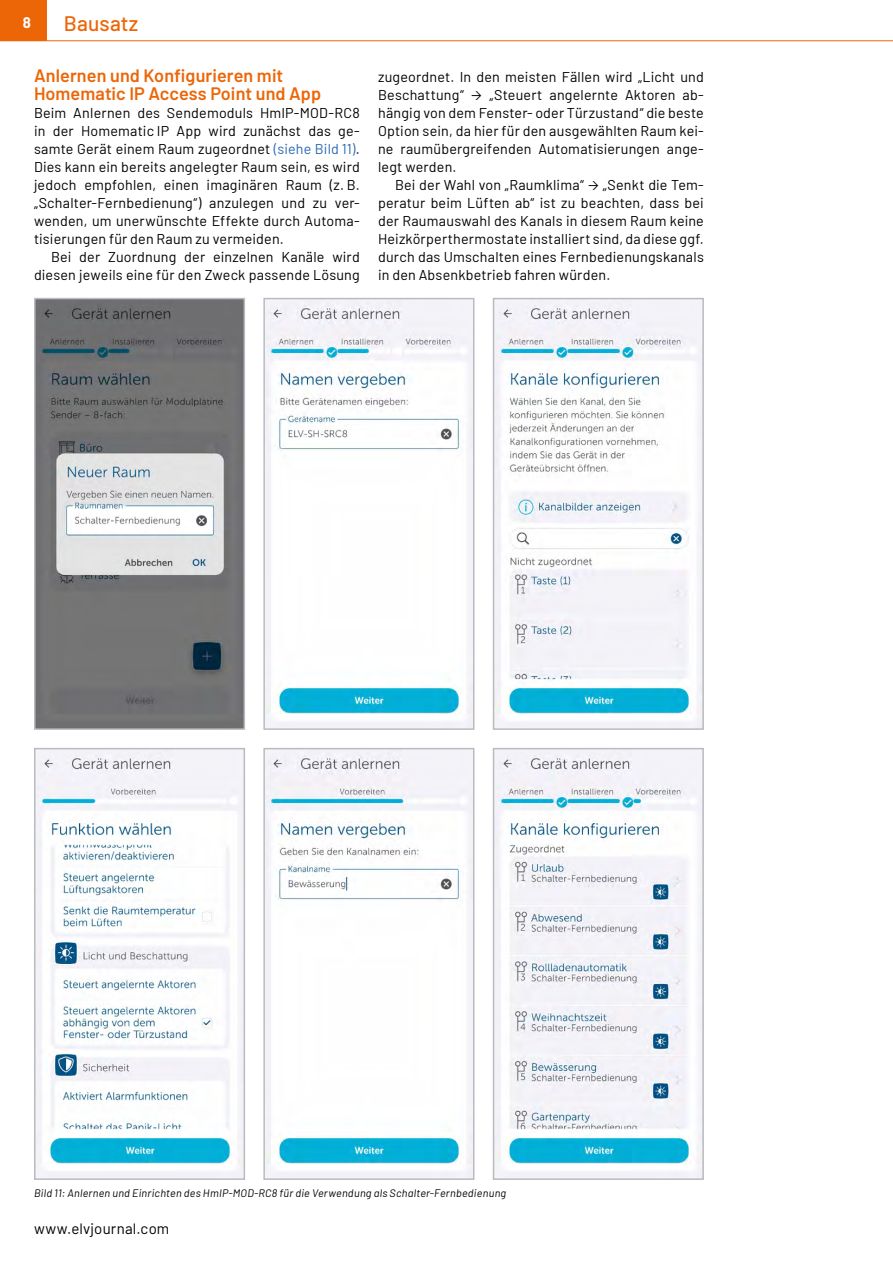
<style>
.page{position:relative;width:893px;height:1263px;background:#fff}
.page>*{position:absolute;margin:0;border:0;box-sizing:border-box;transform-origin:0 0}
.t1{font:500 21px "Barlow";letter-spacing:.01em;color:#ec6608}
.t2{font:600 18px/18px "Barlow";letter-spacing:.005em;color:#ec6608}
.t3{font:15px "Barlow";letter-spacing:.015em;color:#000}
.t4{font:700 15px "Barlow";color:#fff}
.t5{font:14.25px/18px "Barlow";letter-spacing:.015em;color:#000;text-align:justify}
.t6{font:italic 10.8px "Barlow";letter-spacing:.025em;color:#000}
.s1{color:#2a6ab2}
</style>
<div class="page">
<div style="left:0;top:0;width:47px;height:40px;background:#ec6608"></div>
<hr style="left:0;top:40px;width:893px;height:1px;background:#ec6608">
<img style="left:37px;top:301px;width:205px;height:426px">
<div style="left:34px;top:298px;width:211px;height:432px;border:2px solid #b9bcbe"></div>
<img style="left:266px;top:301px;width:205px;height:426px">
<div style="left:263px;top:298px;width:211px;height:432px;border:2px solid #b9bcbe"></div>
<img style="left:496px;top:301px;width:205px;height:426px">
<div style="left:493px;top:298px;width:211px;height:432px;border:2px solid #b9bcbe"></div>
<img style="left:37px;top:751px;width:205px;height:426px">
<div style="left:34px;top:748px;width:211px;height:432px;border:2px solid #b9bcbe"></div>
<img style="left:266px;top:751px;width:205px;height:426px">
<div style="left:263px;top:748px;width:211px;height:432px;border:2px solid #b9bcbe"></div>
<img style="left:496px;top:751px;width:205px;height:426px">
<div style="left:493px;top:748px;width:211px;height:432px;border:2px solid #b9bcbe"></div>
<p class="t4" style="left:23px;top:11px;width:10px">8</p>
<h1 class="t1" style="left:64px;top:8px;width:76px">Bausatz</h1>
<p class="t2" style="left:34px;top:65px;width:289px">Anlernen und Konfigurieren mit<br>Homematic IP Access Point und App</p>
<p class="t5" style="left:34px;top:103px;width:327px">Beim Anlernen des Sendemoduls HmIP-MOD-RC8 in der Homematic IP App wird zunächst das ge&shy;samte Gerät einem Raum zugeordnet <span class="s1">(siehe Bild 11)</span>.<br>Dies kann ein bereits angelegter Raum sein, es wird jedoch empfohlen, einen imaginären Raum (z. B. „Schalter-Fernbedienung“) anzulegen und zu ver&shy;wenden, um unerwünschte Effekte durch Automa&shy;tisierungen für den Raum zu vermeiden.</p>
<p class="t5" style="left:34px;top:247px;width:327px;text-align:right">Bei der Zuordnung der einzelnen Kanäle wird diesen jeweils eine für den Zweck passende Lösung</p>
<p class="t5" style="left:378px;top:67px;width:327px">zugeordnet. In den meisten Fällen wird „Licht und<br>Beschattung“</p>
<p class="t5" style="left:489px;top:85px;width:216px">„Steuert angelernte Aktoren ab-</p>
<p class="t5" style="left:378px;top:103px;width:327px">hängig von dem Fenster- oder Türzustand“ die beste</p>
<p class="t5" style="left:378px;top:121px;width:327px">Option sein, da hier für den ausgewählten Raum kei-</p>
<p class="t5" style="left:378px;top:139px;width:327px">ne raumübergreifenden Automatisierungen ange-</p>
<p class="t5" style="left:378px;top:157px;width:80px">legt werden.</p>
<p class="t5" style="left:395px;top:175px;width:190px">Bei der Wahl von „Raumklima“</p>
<p class="t5" style="left:378px;top:175px;width:327px;text-indent:225px">„Senkt die Tem&shy;peratur beim Lüften ab“ ist zu beachten, dass bei der Raumauswahl des Kanals in diesem Raum keine Heizkörperthermostate installiert sind, da diese ggf. durch das Umschalten eines Fernbedienungskanals in den Absenkbetrieb fahren würden.</p>
<p class="t6" style="left:34px;top:1185px;width:474px">Bild 11: Anlernen und Einrichten des HmIP-MOD-RC8 für die Verwendung als Schalter-Fernbedienung</p>
<p class="t3" style="left:34px;top:1218px;width:137px">www.elvjournal.com</p>
</div>
